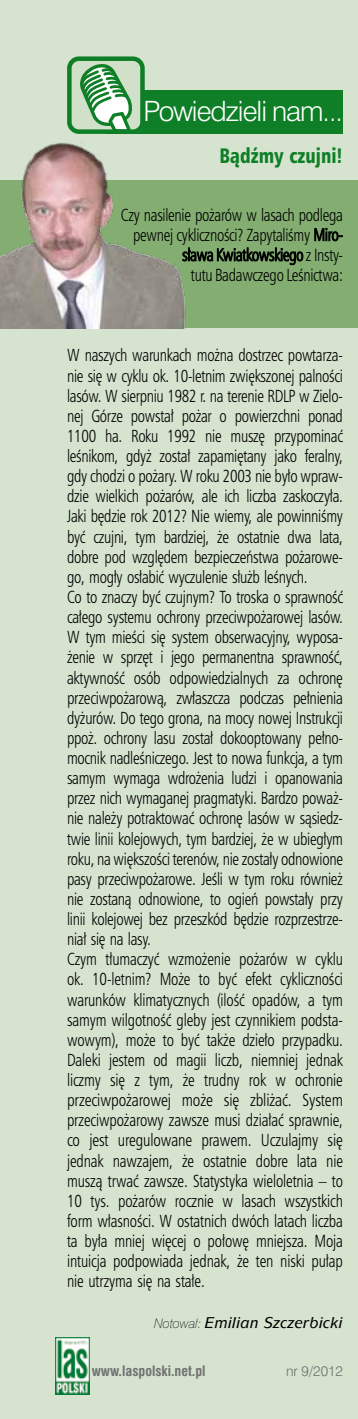
<style>
.page{position:relative;width:358px;height:1419px;background:#fff}
.page>*{position:absolute;margin:0;border:0;box-sizing:border-box;transform-origin:0 0}
.t1{font:300 28px "Swiss 721 PL";letter-spacing:-.035em;color:#fff}
.t2{font:900 condensed 21px "Humanist Triple Seven PL";color:#0e7f26;scale:.9 1}
.t3{font:300 condensed 17.5px/20.1px "Humanist Triple Seven PL";letter-spacing:-.02em;color:#000;scale:.9 1}
.t4{font:italic 500 15.75px "Mixage PL";color:#000}
.t5{font:700 condensed 14px "Swiss 721 PL";color:#707172}
.t6{font:300 14px "Swiss 721 PL";color:#707172}
.s1{font-family:"Swiss 721 PL";font-weight:100;font-size:13.12px}
</style>
<div class="page">
<div style="left:0;top:0;width:357px;height:1419px;background:#d6e3cf"></div>
<div style="left:105px;top:90px;width:237px;height:44px;background:#0e7f26"></div>
<div style="left:69px;top:59px;width:73px;height:73px;background:#d1e0c9;border-radius:10px"></div>
<div style="left:67px;top:56px;width:77px;height:78px;border:4px solid #0e7f26;border-radius:10px"></div>
<svg style="left:78px;top:57px;width:56px;height:77px"></svg>
<div style="left:0;top:180px;width:357px;height:148px;background:#83ad71"></div>
<svg style="left:314px;top:227px;width:28px;height:15px"></svg>
<svg style="left:229px;top:247px;width:74px;height:18px"></svg>
<img style="left:0;top:140px;width:229px;height:188px">
<img style="left:55px;top:1338px;width:34px;height:56px">
<h1 class="t1" style="left:143px;top:94px;width:201px">Powiedzieli nam...</h1>
<p class="t2" style="left:219px;top:143px;width:138px">Bàdêmy czujni!</p>
<p class="t3" style="left:121px;top:204px;width:248px;text-align:right">Czy nasilenie po˝arów w lasach podlega pewnej cyklicznoÊci? ZapytaliÊmy Miro&shy;s∏awa Kwiatkowskiego z Insty-<br>tutu Badawczego LeÊnictwa:</p>
<p class="t3" style="left:67px;top:345px;width:307px">W naszych warunkach mo˝na dostrzec powtarza&shy;nie si´ w cyklu ok. 10-letnim zwi´kszonej palnoÊci lasów. W sierpniu 1982 r. na terenie RDLP w Zielo&shy;nej Górze powsta∏ po˝ar o powierzchni ponad 1100 ha. Roku 1992 nie musz´ przypominaç leÊnikom, gdy˝ zosta∏ zapami´tany jako feralny, gdy chodzi o po˝ary. W roku 2003 nie by∏o wpraw&shy;dzie wielkich po˝arów, ale ich liczba zaskoczy∏a.<br>Jaki b´dzie rok 2012? Nie wiemy, ale powinniÊmy byç czujni, tym bardziej, ˝e ostatnie dwa lata, dobre pod wzgl´dem bezpieczeƒstwa po˝arowe&shy;go, mog∏y os∏abiç wyczulenie s∏u˝b leÊnych.<br>Co to znaczy byç czujnym? To troska o sprawnoÊç ca∏ego systemu ochrony przeciwpo˝arowej lasów.<br>W tym mieÊci si´ system obserwacyjny, wyposa-˝enie w sprz´t i jego permanentna sprawnoÊç, aktywnoÊç osób odpowiedzialnych za ochron´ przeciwpo˝arowà, zw∏aszcza podczas pe∏nienia dy˝urów. Do tego grona, na mocy nowej Instrukcji ppo˝. ochrony lasu zosta∏ dokooptowany pe∏no&shy;mocnik nadleÊniczego. Jest to nowa funkcja, a tym samym wymaga wdro˝enia ludzi i opanowania przez nich wymaganej pragmatyki. Bardzo powa˝- nie nale˝y potraktowaç ochron´ lasów w sàsiedz&shy;twie linii kolejowych, tym bardziej, ˝e w ubieg∏ym roku, na wi´kszoÊci terenów, nie zosta∏y odnowione pasy przeciwpo˝arowe. JeÊli w tym roku równie˝ nie zostanà odnowione, to ogieƒ powsta∏y przy linii kolejowej bez przeszkód b´dzie rozprzestrze&shy;nia∏ si´ na lasy.<br>Czym t∏umaczyç wzmo˝enie po˝arów w cyklu ok. 10-letnim? Mo˝e to byç efekt cyklicznoÊci warunków klimatycznych (iloÊç opadów, a tym samym wilgotnoÊç gleby jest czynnikiem podsta&shy;wowym), mo˝e to byç tak˝e dzie∏o przypadku.<br>Daleki jestem od magii liczb, niemniej jednak liczmy si´ z tym, ˝e trudny rok w ochronie przeciwpo˝arowej mo˝e si´ zbli˝aç. System przeciwpo˝arowy zawsze musi dzia∏aç sprawnie, co jest uregulowane prawem. Uczulajmy si´ jednak nawzajem, ˝e ostatnie dobre lata nie muszà trwaç zawsze. Statystyka wieloletnia – to 10 tys. po˝arów rocznie w lasach wszystkich form w∏asnoÊci. W ostatnich dwóch latach liczba ta by∏a mniej wi´cej o po∏ow´ mniejsza. Moja intuicja podpowiada jednak, ˝e ten niski pu∏ap nie utrzyma si´ na sta∏e.</p>
<p class="t4" style="left:154px;top:1312px;width:190px"><span class="s1">Notowa∏:</span> Emilian Szczerbicki</p>
<p class="t5" style="left:92px;top:1362px;width:115px">www.laspolski.net.pl</p>
<p class="t6" style="left:285px;top:1362px;width:58px">nr 9/2012</p>
</div>
